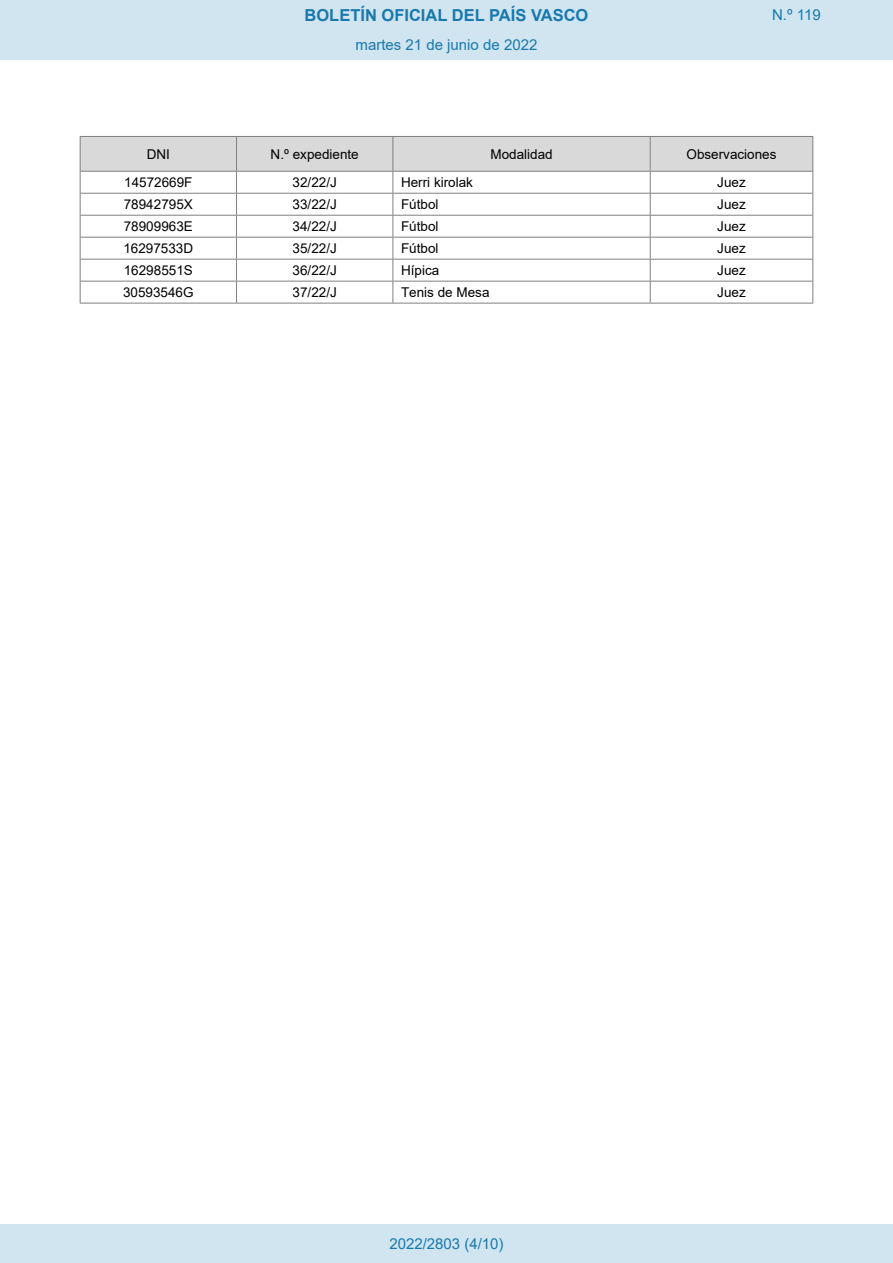
<style>
.page{position:relative;width:893px;height:1263px;background:#fff}
.page>*{position:absolute;margin:0;border:0;box-sizing:border-box;transform-origin:0 0}
.t1{font:700 16.5px "Arial";color:#1879ad}
.Paginacion_Centro{font:15px "Arial";color:#1879ad}
.t2{font:13.5px "Arial";color:#000}
</style>
<div class="page">
<div style="left:81px;top:137px;width:155px;height:34px;background:#d9d9d9"></div>
<div style="left:237px;top:137px;width:155px;height:34px;background:#d9d9d9"></div>
<div style="left:393px;top:137px;width:257px;height:34px;background:#d9d9d9"></div>
<div style="left:651px;top:137px;width:161px;height:34px;background:#d9d9d9"></div>
<hr style="left:80px;top:137px;width:1px;height:166px;background:#808080">
<hr style="left:236px;top:137px;width:1px;height:34px;background:#808080">
<svg style="left:236px;top:172px;width:1px;height:131px"></svg>
<hr style="left:392px;top:137px;width:1px;height:34px;background:#808080">
<svg style="left:392px;top:172px;width:1px;height:131px"></svg>
<hr style="left:650px;top:137px;width:1px;height:34px;background:#808080">
<svg style="left:650px;top:172px;width:1px;height:131px"></svg>
<hr style="left:812px;top:137px;width:1px;height:166px;background:#808080">
<hr style="left:80px;top:136px;width:733px;height:1px;background:#808080">
<hr style="left:81px;top:171px;width:731px;height:1px;background:#808080">
<hr style="left:81px;top:193px;width:731px;height:1px;background:#808080">
<hr style="left:81px;top:215px;width:731px;height:1px;background:#808080">
<hr style="left:81px;top:237px;width:731px;height:1px;background:#808080">
<hr style="left:81px;top:259px;width:731px;height:1px;background:#808080">
<hr style="left:81px;top:281px;width:731px;height:1px;background:#808080">
<hr style="left:80px;top:303px;width:733px;height:1px;background:#808080">
<div style="left:0;top:0;width:893px;height:60px;background:#d0e5f0"></div>
<div style="left:0;top:1225px;width:893px;height:38px;background:#d0e5f0"></div>
<p class="t1" style="left:305px;top:3px;width:285px">BOLETÍN OFICIAL DEL PAÍS VASCO</p>
<p class="Paginacion_Centro" style="left:772px;top:5px;width:50px">N.º 119</p>
<p class="Paginacion_Centro" style="left:356px;top:35px;width:183px">martes 21 de junio de 2022</p>
<p class="t2" style="left:147px;top:145px;width:25px">DNI</p>
<p class="t2" style="left:271px;top:145px;width:90px">N.º expediente</p>
<p class="t2" style="left:490px;top:145px;width:64px">Modalidad</p>
<p class="t2" style="left:686px;top:145px;width:92px">Observaciones</p>
<p class="t2" style="left:124px;top:173px;width:70px">14572669F</p>
<p class="t2" style="left:293px;top:173px;width:46px">32/22/J</p>
<p class="t2" style="left:401px;top:173px;width:74px">Herri kirolak</p>
<p class="t2" style="left:717px;top:173px;width:30px">Juez</p>
<p class="t2" style="left:124px;top:195px;width:71px">78942795X</p>
<p class="t2" style="left:293px;top:195px;width:46px">33/22/J</p>
<p class="t2" style="left:401px;top:195px;width:39px">Fútbol</p>
<p class="t2" style="left:717px;top:195px;width:30px">Juez</p>
<p class="t2" style="left:124px;top:217px;width:71px">78909963E</p>
<p class="t2" style="left:293px;top:217px;width:46px">34/22/J</p>
<p class="t2" style="left:401px;top:217px;width:39px">Fútbol</p>
<p class="t2" style="left:717px;top:217px;width:30px">Juez</p>
<p class="t2" style="left:123px;top:239px;width:71px">16297533D</p>
<p class="t2" style="left:293px;top:239px;width:46px">35/22/J</p>
<p class="t2" style="left:401px;top:239px;width:39px">Fútbol</p>
<p class="t2" style="left:717px;top:239px;width:30px">Juez</p>
<p class="t2" style="left:124px;top:261px;width:71px">16298551S</p>
<p class="t2" style="left:293px;top:261px;width:46px">36/22/J</p>
<p class="t2" style="left:401px;top:261px;width:40px">Hípica</p>
<p class="t2" style="left:717px;top:261px;width:30px">Juez</p>
<p class="t2" style="left:123px;top:283px;width:72px">30593546G</p>
<p class="t2" style="left:293px;top:283px;width:46px">37/22/J</p>
<p class="t2" style="left:401px;top:283px;width:90px">Tenis de Mesa</p>
<p class="t2" style="left:717px;top:283px;width:30px">Juez</p>
<p class="Paginacion_Centro" style="left:389px;top:1234px;width:116px">2022/2803 (4/10)</p>
</div>
